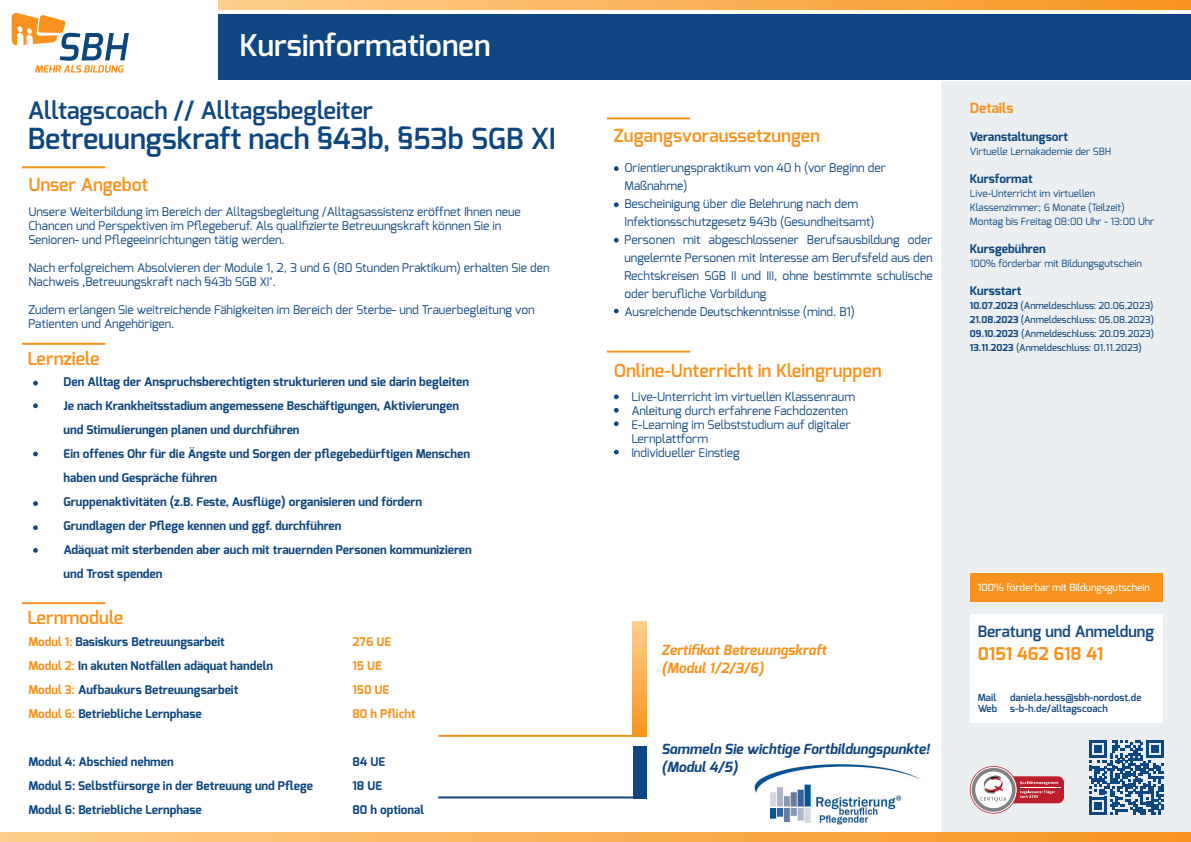
<style>
.page{position:relative;width:1191px;height:842px;background:#fff}
.page>*{position:absolute;margin:0;border:0;box-sizing:border-box;transform-origin:0 0}
.t1{font:600 30px "Exo";color:#fff}
.t2{font:600 29px "Exo";color:#0d4680}
.t3{font:600 24px "Exo";color:#0d4680}
.t4{font:600 18px "Exo";color:#f7931d}
.t5{font:700 17.6px "Exo";color:#f7931d}
.t6{font:600 16px "Exo";color:#253f8e}
.t7{font:600 15.6px "Exo";color:#0d4680}
.t8{font:italic 700 14px/18px "Exo";color:#0d4680}
.t9{font:italic 700 14px/18px "Exo";color:#f7931d}
.t10{font:700 14px "Exo";color:#f7931d}
.t11{font:12px/14px "Exo";color:#0d4680}
.t12{font:700 12px/24px "Exo";color:#0d4680}
.t13{font:700 12px "Exo";color:#f7931d}
.t14{font:10px/14.2px "Exo";color:#0d4680}
.t15{font:500 10px "Exo";color:#fff}
.t16{font:600 10px "Exo";letter-spacing:.01em;color:#253f8e}
.t17{font:600 9.8px "Exo";letter-spacing:.01em;color:#0d4680}
.t18{font:500 9.5px/14px "Exo";color:#0d4680;text-align:justify}
.s1{color:#f7931d}
.s2{font-weight:700}
</style>
<div class="page">
<svg style="left:614px;top:394px;width:4px;height:5px"></svg>
<svg style="left:614px;top:408px;width:4px;height:5px"></svg>
<svg style="left:614px;top:421px;width:4px;height:5px"></svg>
<svg style="left:33px;top:381px;width:5px;height:4px"></svg>
<svg style="left:33px;top:525px;width:5px;height:5px"></svg>
<svg style="left:33px;top:548px;width:5px;height:5px"></svg>
<svg style="left:33px;top:501px;width:5px;height:5px"></svg>
<svg style="left:33px;top:452px;width:5px;height:4px"></svg>
<svg style="left:33px;top:403px;width:5px;height:5px"></svg>
<hr style="left:607px;top:117px;width:83px;height:2px;background:#f7931d">
<hr style="left:607px;top:351px;width:83px;height:2px;background:#f7931d">
<div style="left:941px;top:82px;width:250px;height:750px;background:#ebeff1"></div>
<hr style="left:22px;top:166px;width:83px;height:2px;background:#f7931d">
<hr style="left:22px;top:343px;width:83px;height:2px;background:#f7931d">
<img style="left:754px;top:764px;width:167px;height:61px">
<svg style="left:614px;top:450px;width:4px;height:4px"></svg>
<hr style="left:438px;top:735px;width:198px;height:2px;background:#f7931d">
<svg style="left:632px;top:621px;width:14px;height:116px;background:#fab155"></svg>
<hr style="left:22px;top:602px;width:83px;height:2px;background:#f7931d">
<hr style="left:438px;top:796px;width:198px;height:2px;background:#0d4680">
<div style="left:633px;top:746px;width:13px;height:52px;background:#0d4680"></div>
<svg style="left:614px;top:166px;width:4px;height:5px"></svg>
<svg style="left:614px;top:238px;width:4px;height:5px"></svg>
<svg style="left:614px;top:309px;width:4px;height:4px"></svg>
<svg style="left:614px;top:202px;width:4px;height:5px"></svg>
<div style="left:219px;top:14px;width:972px;height:65px;background:#0d4680"></div>
<svg style="left:219px;top:0;width:972px;height:10px;background:#fab156"></svg>
<svg style="left:0;top:832px;width:1191px;height:10px;background:#fab055"></svg>
<div style="left:978px;top:776px;width:86px;height:27px;background:#be1d2c;border-radius:6px"></div>
<svg style="left:969px;top:766px;width:91px;height:48px"></svg>
<div style="left:969px;top:614px;width:193px;height:109px;background:#fff"></div>
<div style="left:969px;top:573px;width:193px;height:29px;background:#f7931d"></div>
<svg style="left:1089px;top:740px;width:74px;height:75px"></svg>
<svg style="left:12px;top:13px;width:117px;height:60px"></svg>
<h1 class="t1" style="left:240px;top:26px;width:252px">Kursinformationen</h1>
<h3 class="t3" style="left:28px;top:95px;width:347px">Alltagscoach // Alltagsbegleiter</h3>
<h2 class="t2" style="left:28px;top:119px;width:529px">Betreuungskraft nach §43b, §53b SGB XI</h2>
<h3 class="t4" style="left:28px;top:173px;width:121px">Unser Angebot</h3>
<p class="t11" style="left:28px;top:204px;width:494px">Unsere Weiterbildung im Bereich der Alltagsbegleitung /Alltagsassistenz eröffnet Ihnen neue<br>Chancen und Perspektiven im Pflegeberuf. Als qualifizierte Betreuungskraft können Sie in<br>Senioren- und Pflegeeinrichtungen tätig werden.</p>
<p class="t11" style="left:28px;top:260px;width:523px">Nach erfolgreichem Absolvieren der Module 1, 2, 3 und 6 (80 Stunden Praktikum) erhalten Sie den<br>Nachweis ‚Betreuungskraft nach §43b SGB XI‘.</p>
<p class="t11" style="left:28px;top:302px;width:508px">Zudem erlangen Sie weitreichende Fähigkeiten im Bereich der Sterbe- und Trauerbegleitung von<br>Patienten und Angehörigen.</p>
<h3 class="t4" style="left:28px;top:347px;width:73px">Lernziele</h3>
<p class="t12" style="left:64px;top:369px;width:409px">Den Alltag der Anspruchsberechtigten strukturieren und sie darin begleiten Je nach Krankheitsstadium angemessene Beschäftigungen, Aktivierungen und Stimulierungen planen und durchführen<br>Ein offenes Ohr für die Ängste und Sorgen der pflegebedürftigen Menschen haben und Gespräche führen<br>Gruppenaktivitäten (z.B. Feste, Ausflüge) organisieren und fördern Grundlagen der Pflege kennen und ggf. durchführen<br>Adäquat mit sterbenden aber auch mit trauernden Personen kommunizieren und Trost spenden</p>
<h3 class="t4" style="left:28px;top:605px;width:97px">Lernmodule</h3>
<p class="t12" style="left:28px;top:630px;width:198px"><span class="s1">Modul 1:</span> Basiskurs Betreuungsarbeit</p>
<p class="t13" style="left:352px;top:634px;width:40px">276 UE</p>
<p class="t12" style="left:28px;top:654px;width:246px"><span class="s1">Modul 2:</span> In akuten Notfällen adäquat handeln</p>
<p class="t13" style="left:352px;top:658px;width:31px">15 UE</p>
<p class="t12" style="left:28px;top:678px;width:211px"><span class="s1">Modul 3:</span> Aufbaukurs Betreuungsarbeit</p>
<p class="t13" style="left:352px;top:682px;width:38px">150 UE</p>
<p class="t12" style="left:28px;top:702px;width:175px"><span class="s1">Modul 6:</span> Betriebliche Lernphase</p>
<p class="t13" style="left:352px;top:706px;width:65px">80 h Pflicht</p>
<p class="t12" style="left:28px;top:750px;width:147px">Modul 4: Abschied nehmen</p>
<p class="t12" style="left:352px;top:750px;width:34px">84 UE</p>
<p class="t12" style="left:28px;top:774px;width:286px">Modul 5: Selbstfürsorge in der Betreuung und Pflege</p>
<p class="t12" style="left:352px;top:774px;width:31px">18 UE</p>
<p class="t12" style="left:28px;top:798px;width:175px">Modul 6: Betriebliche Lernphase</p>
<p class="t12" style="left:352px;top:798px;width:73px">80 h optional</p>
<h3 class="t4" style="left:614px;top:124px;width:207px">Zugangsvoraussetzungen</h3>
<p class="t11" style="left:624px;top:159px;width:310px;line-height:18px">Orientierungspraktikum von 40 h (vor Beginn der Maßnahme)<br>Bescheinigung über die Belehrung nach dem Infektionsschutzgesetz §43b (Gesundheitsamt)<br>Personen mit abgeschlossener Berufsausbildung oder ungelernte Personen mit Interesse am Berufsfeld aus den Rechtskreisen SGB II und III, ohne bestimmte schulische oder berufliche Vorbildung<br>Ausreichende Deutschkenntnisse (mind. B1)</p>
<h3 class="t4" style="left:614px;top:359px;width:269px">Online-Unterricht in Kleingruppen</h3>
<p class="t11" style="left:631px;top:389px;width:225px">Live-Unterricht im virtuellen Klassenraum Anleitung durch erfahrene Fachdozenten E-Learning im Selbststudium auf digitaler Lernplattform<br>Individueller Einstieg</p>
<p class="t10" style="left:969px;top:99px;width:45px">Details</p>
<p class="t12" style="left:969px;top:125px;width:100px">Veranstaltungsort</p>
<p class="t14" style="left:969px;top:144px;width:143px">Virtuelle Lernakademie der SBH</p>
<p class="t12" style="left:969px;top:167px;width:64px">Kursformat</p>
<p class="t14" style="left:969px;top:186px;width:186px">Live-Unterricht im virtuellen<br>Klassenzimmer; 6 Monate (Teilzeit)<br>Montag bis Freitag 08:00 Uhr - 13:00 Uhr</p>
<p class="t12" style="left:969px;top:237px;width:77px">Kursgebühren</p>
<p class="t14" style="left:969px;top:256px;width:173px">100% förderbar mit Bildungsgutschein</p>
<p class="t12" style="left:969px;top:279px;width:53px">Kursstart</p>
<p class="t18" style="left:969px;top:299px;width:186px"><span class="s2">10.07.2023</span> (Anmeldeschluss: 20.06.2023)<br><span class="s2">21.08.2023</span> (Anmeldeschluss: 05.08.2023)<br><span class="s2">09.10.2023</span> (Anmeldeschluss: 20.09.2023)<br><span class="s2">13.11.2023</span> (Anmeldeschluss: 01.11.2023)</p>
<p class="t9" style="left:661px;top:641px;width:166px">Zertifikat Betreuungskraft (Modul 1/2/3/6)</p>
<p class="t8" style="left:661px;top:740px;width:270px">Sammeln Sie wichtige Fortbildungspunkte! (Modul 4/5)</p>
<p class="t15" style="left:977px;top:581px;width:174px">100% förderbar mit Bildungsgutschein</p>
<p class="t15" style="left:1037px;top:584px;width:73px">100% förderbar</p>
<p class="t7" style="left:977px;top:621px;width:178px">Beratung und Anmeldung</p>
<h3 class="t5" style="left:977px;top:642px;width:127px">0151 462 618 41</h3>
<p class="t17" style="left:977px;top:691px;width:20px">Mail</p>
<p class="t17" style="left:1010px;top:691px;width:133px">daniela.hess@sbh-nordost.de</p>
<p class="t17" style="left:977px;top:702px;width:21px">Web</p>
<p class="t17" style="left:1010px;top:702px;width:99px">s-b-h.de/alltagscoach</p>
<h3 class="t6" style="left:974px;top:629px;width:183px">Beratung und Anmeldung</h3>
<p class="t16" style="left:979px;top:700px;width:21px">Mail</p>
<p class="t16" style="left:1012px;top:700px;width:136px">daniela.hess@sbh-suedost.de</p>
</div>
